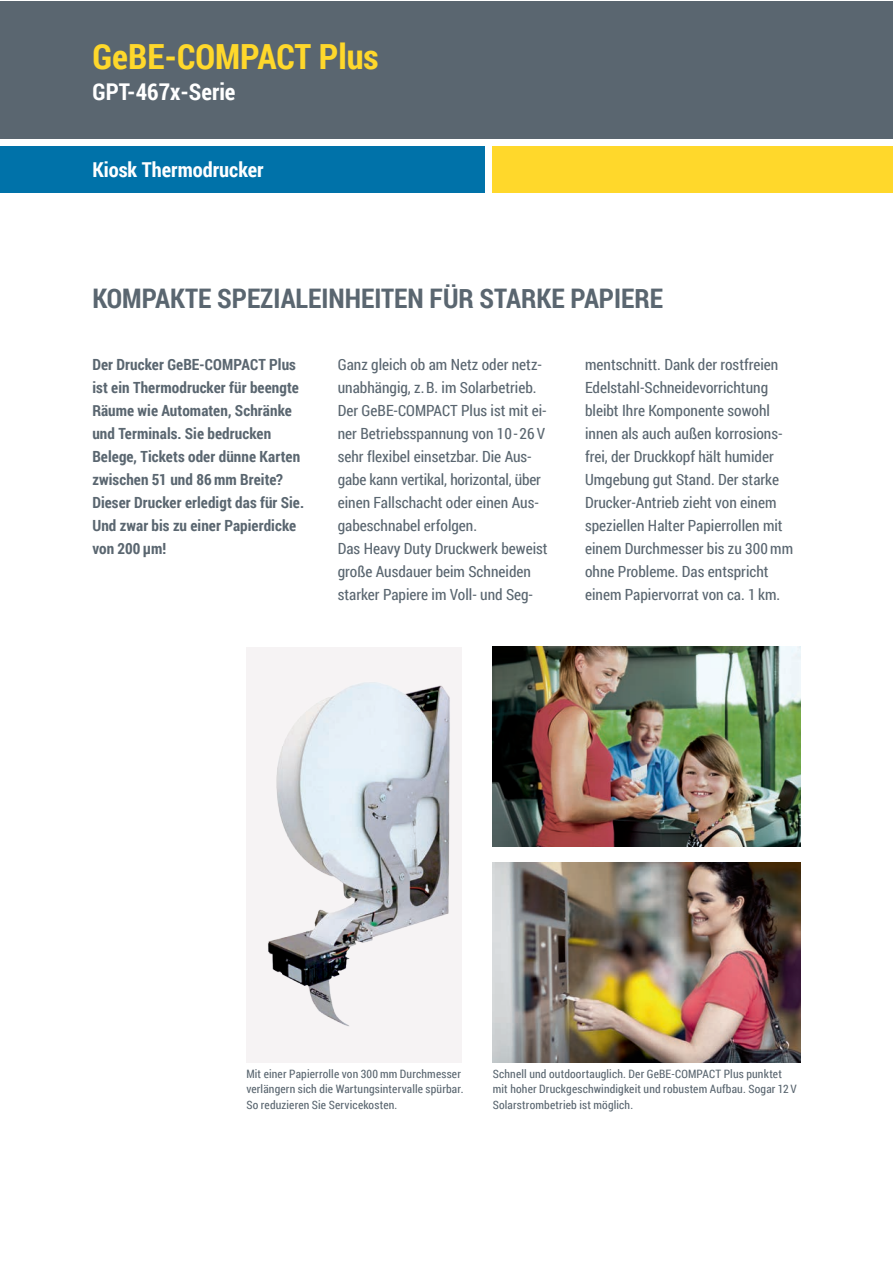
<style>
.page{position:relative;width:893px;height:1263px;background:#fff}
.page>*{position:absolute;margin:0;border:0;box-sizing:border-box;transform-origin:0 0}
.t1{font:700 34.65px "Roboto Condensed";color:#ffd82b}
.t2{font:700 27px "Roboto Condensed";color:#5a6670}
.t3{font:700 23.1px "Roboto Condensed";color:#fff}
.t4{font:700 20.55px "Roboto Condensed";color:#fff}
.t5{font:15.45px/23.1px "Roboto Condensed";color:#5a6670}
.t6{font:700 15.45px/23.1px "Roboto Condensed";letter-spacing:.005em;color:#5a6670}
.t7{font:11.55px/15.5px "Roboto Condensed";letter-spacing:.015em;color:#5a6670}
</style>
<div class="page">
<div style="left:0;top:1px;width:892px;height:138px;background:#5a6670"></div>
<div style="left:493px;top:146px;width:399px;height:46px;background:#ffd82b"></div>
<div style="left:0;top:146px;width:485px;height:46px;background:#0072a9"></div>
<img style="left:493px;top:862px;width:308px;height:200px">
<div style="left:246px;top:647px;width:216px;height:415px;background:#f6f3f4"></div>
<img style="left:268px;top:682px;width:182px;height:345px">
<img style="left:493px;top:647px;width:308px;height:200px">
<h1 class="t1" style="left:92px;top:33px;width:288px">GeBE-COMPACT Plus</h1>
<h3 class="t3" style="left:92px;top:76px;width:145px">GPT-467x-Serie</h3>
<h3 class="t4" style="left:92px;top:156px;width:173px">Kiosk Thermodrucker</h3>
<h2 class="t2" style="left:92px;top:280px;width:572px">KOMPAKTE SPEZIALEINHEITEN FÜR STARKE PAPIERE</h2>
<p class="t5" style="left:338px;top:352px;width:211px">Ganz gleich ob am Netz oder netz&shy;unabhängig, z.B. im Solarbetrieb.<br>Der GeBE-COMPACT Plus ist mit ei&shy;ner Betriebsspannung von 10-26 V sehr flexibel einsetzbar. Die Aus&shy;gabe kann vertikal, horizontal, über einen Fallschacht oder einen Aus&shy;gabeschnabel erfolgen.<br>Das Heavy Duty Druckwerk beweist große Ausdauer beim Schneiden starker Papiere im Voll- und Seg-</p>
<p class="t6" style="left:92px;top:352px;width:213px">Der Drucker GeBE-COMPACT Plus ist ein Thermodrucker für beengte<br>Räume wie Automaten, Schränke und Terminals. Sie bedrucken<br>Belege, Tickets oder dünne Karten zwischen 51 und 86 mm Breite?<br>Dieser Drucker erledigt das für Sie.<br>Und zwar bis zu einer Papierdicke von 200 µm!</p>
<p class="t5" style="left:585px;top:352px;width:210px">mentschnitt. Dank der rostfreien<br>Edelstahl-Schneidevorrichtung bleibt Ihre Komponente sowohl innen als auch außen korrosions&shy;frei, der Druckkopf hält humider<br>Umgebung gut Stand. Der starke<br>Drucker-Antrieb zieht von einem speziellen Halter Papierrollen mit einem Durchmesser bis zu 300 mm ohne Probleme. Das entspricht einem Papiervorrat von ca. 1 km.</p>
<p class="t7" style="left:246px;top:1065px;width:219px">Mit einer Papierrolle von 300 mm Durchmesser verlängern sich die Wartungsintervalle spürbar.<br>So reduzieren Sie Servicekosten.</p>
<p class="t7" style="left:493px;top:1065px;width:306px">Schnell und outdoortauglich. Der GeBE-COMPACT Plus punktet mit hoher Druckgeschwindigkeit und robustem Aufbau. Sogar 12 V<br>Solarstrombetrieb ist möglich.</p>
</div>
